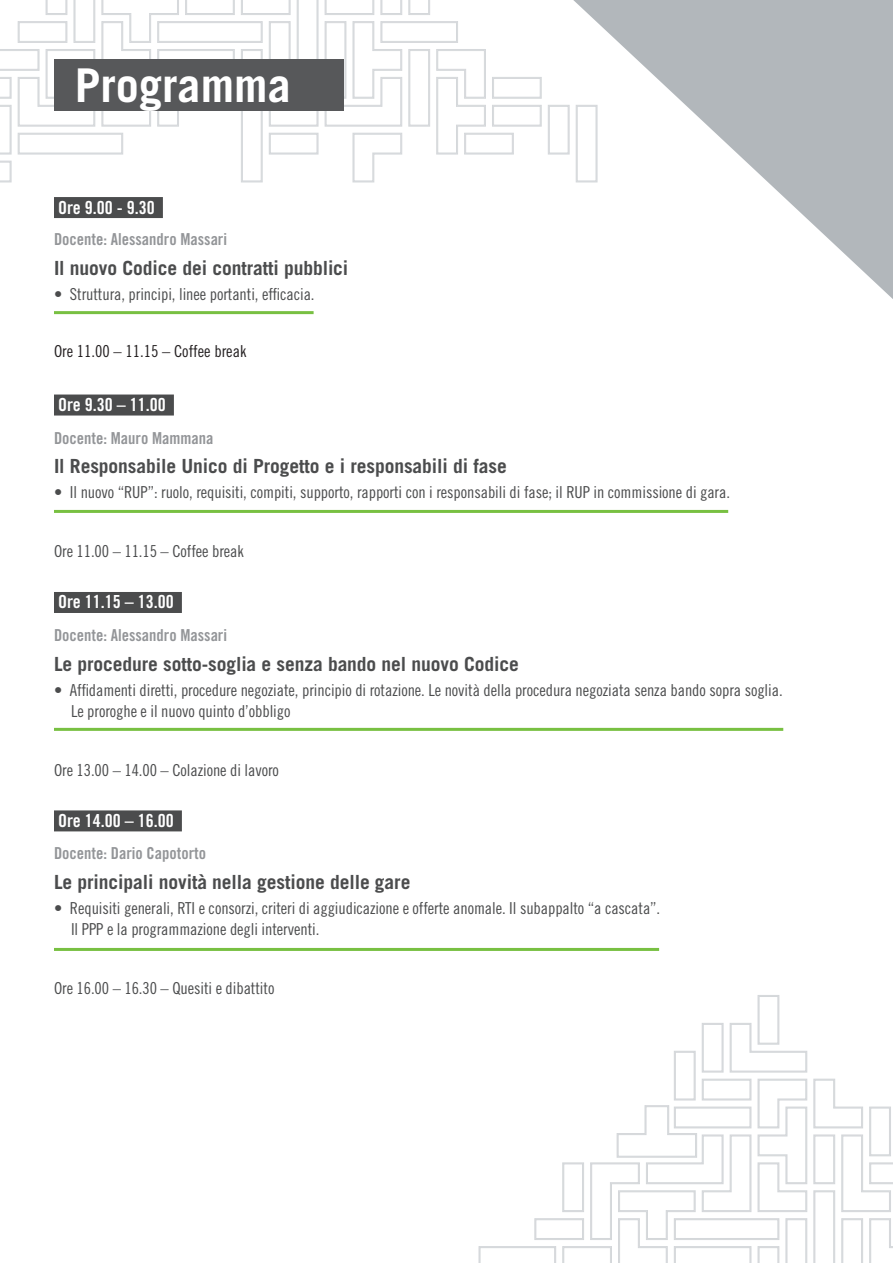
<style>
.page{position:relative;width:893px;height:1263px;background:#fff}
.page>*{position:absolute;margin:0;border:0;box-sizing:border-box;transform-origin:0 0}
.t1{font:700 46.5px "Trade Gothic LT Std";color:#fff}
.t2{font:700 19.5px "Trade Gothic LT Std";letter-spacing:-.005em;color:#4b4c4d}
.t3{font:18px "Trade Gothic LT Std Bd Cn 20";color:#fff}
.t4{font:16.5px/21px "Trade Gothic LT Std Cn 18";letter-spacing:-.005em;color:#4b4c4d}
.t5{font:16.5px "Trade Gothic LT Std Bd Cn 20";color:#939598}
.t6{font:16.5px "Trade Gothic LT Std Cn 18";color:#231f20}
.s1{font-family:"Trade Gothic LT Std Bd Cn 20"}
</style>
<div class="page">
<svg style="left:0;top:0;width:542px;height:183px"></svg>
<svg style="left:548px;top:105px;width:22px;height:50px"></svg>
<svg style="left:478px;top:995px;width:329px;height:268px"></svg>
<svg style="left:813px;top:1078px;width:80px;height:185px"></svg>
<div style="left:54px;top:394px;width:120px;height:21px;background:#4b4c4d"></div>
<div style="left:54px;top:592px;width:128px;height:21px;background:#4b4c4d"></div>
<div style="left:54px;top:810px;width:128px;height:21px;background:#4b4c4d"></div>
<div style="left:54px;top:60px;width:289px;height:51px;background:#57585a"></div>
<svg style="left:573px;top:0;width:320px;height:299px"></svg>
<hr style="left:54px;top:311px;width:260px;height:3px;background:#78c042">
<div style="left:54px;top:197px;width:109px;height:21px;background:#4b4c4d"></div>
<hr style="left:54px;top:510px;width:674px;height:3px;background:#78c042">
<hr style="left:54px;top:728px;width:729px;height:3px;background:#78c042">
<hr style="left:54px;top:948px;width:605px;height:3px;background:#78c042">
<p class="t1" style="left:75px;top:57px;width:218px">Programma</p>
<p class="t3" style="left:58px;top:196px;width:98px">Ore 9.00 - 9.30</p>
<p class="t5" style="left:54px;top:230px;width:175px">Docente: Alessandro Massari</p>
<p class="t2" style="left:54px;top:256px;width:296px">Il nuovo Codice dei contratti pubblici</p>
<p class="t4" style="left:54px;top:284px;width:262px"><span class="s1">•</span> Struttura, principi, linee portanti, efficacia.</p>
<p class="t6" style="left:54px;top:341px;width:194px">Ore 11.00 – 11.15 – Coffee break</p>
<p class="t3" style="left:58px;top:394px;width:109px">Ore 9.30 – 11.00</p>
<p class="t5" style="left:54px;top:428px;width:161px">Docente: Mauro Mammana</p>
<p class="t2" style="left:54px;top:454px;width:454px">Il Responsabile Unico di Progetto e i responsabili di fase</p>
<p class="t4" style="left:54px;top:482px;width:677px"><span class="s1">•</span> Il nuovo “RUP”: ruolo, requisiti, compiti, supporto, rapporti con i responsabili di fase; il RUP in commissione di gara.</p>
<p class="t4" style="left:54px;top:541px;width:191px">Ore 11.00 – 11.15 – Coffee break</p>
<p class="t3" style="left:58px;top:591px;width:117px">Ore 11.15 – 13.00</p>
<p class="t5" style="left:54px;top:625px;width:175px">Docente: Alessandro Massari</p>
<p class="t2" style="left:54px;top:652px;width:466px">Le procedure sotto-soglia e senza bando nel nuovo Codice</p>
<p class="t4" style="left:71px;top:679px;width:713px;text-indent:-17px"><span class="s1">•</span> Affidamenti diretti, procedure negoziate, principio di rotazione. Le novità della procedura negoziata senza bando sopra soglia.<br>Le proroghe e il nuovo quinto d’obbligo</p>
<p class="t4" style="left:54px;top:759px;width:226px">Ore 13.00 – 14.00 – Colazione di lavoro</p>
<p class="t3" style="left:58px;top:809px;width:117px">Ore 14.00 – 16.00</p>
<p class="t5" style="left:54px;top:843px;width:154px">Docente: Dario Capotorto</p>
<p class="t2" style="left:54px;top:870px;width:358px">Le principali novità nella gestione delle gare</p>
<p class="t4" style="left:71px;top:898px;width:591px;text-indent:-17px"><span class="s1">•</span> Requisiti generali, RTI e consorzi, criteri di aggiudicazione e offerte anomale. Il subappalto “a cascata”.<br>Il PPP e la programmazione degli interventi.</p>
<p class="t4" style="left:54px;top:978px;width:222px">Ore 16.00 – 16.30 – Quesiti e dibattito</p>
</div>
